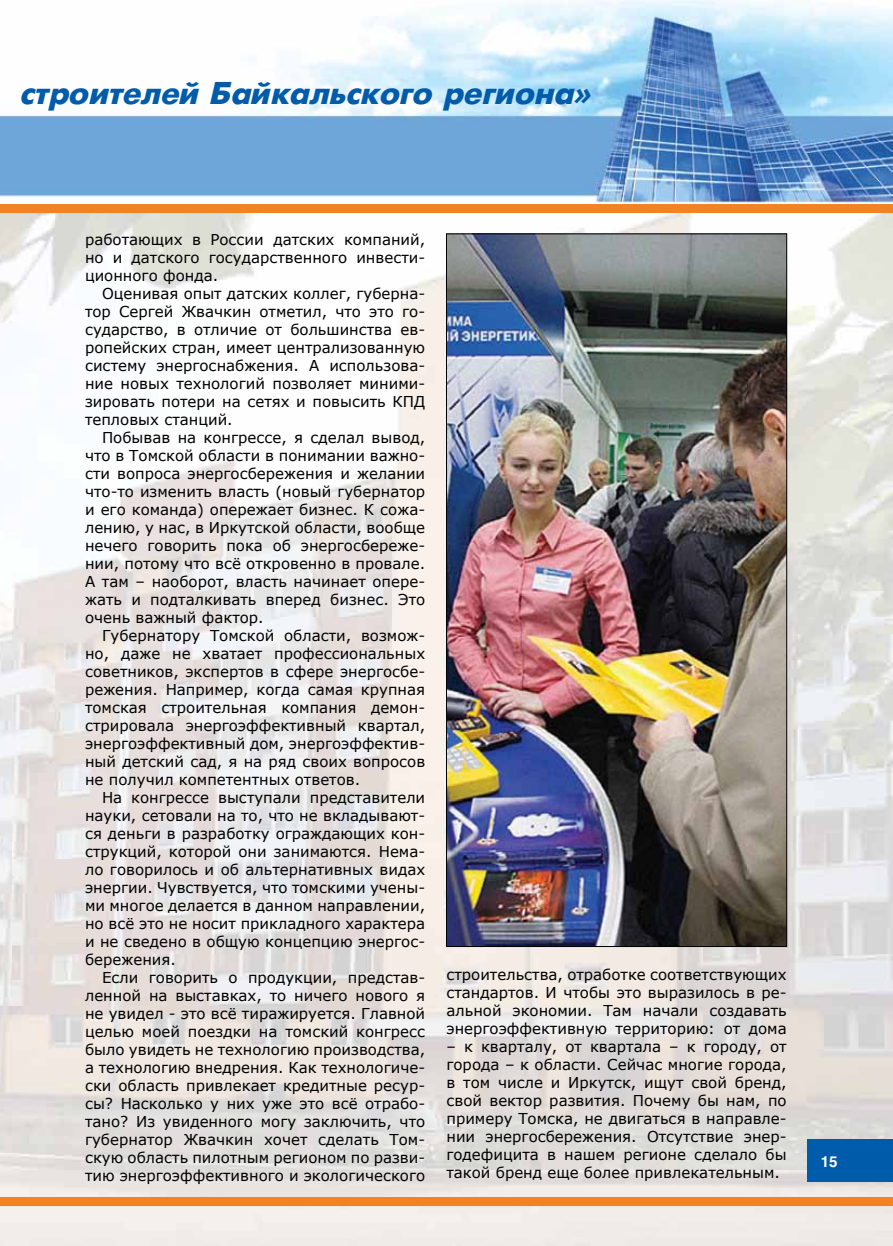
<style>
.page{position:relative;width:893px;height:1246px;background:#fff}
.page>*{position:absolute;margin:0;border:0;box-sizing:border-box;transform-origin:0 0}
.t1{font:italic 700 31.5px "Futuris";color:#005baa}
.t2{font:15px/18px "Verdana";color:#000;text-align:justify}
.t3{font:700 15px "Helios";color:#fff}
</style>
<div class="page">
<img style="left:0;top:0;width:893px;height:1246px">
<div style="left:0;top:204px;width:893px;height:9px;background:#f58220"></div>
<div style="left:808px;top:1140px;width:85px;height:42px;background:#005baa"></div>
<div style="left:0;top:1197px;width:893px;height:9px;background:#f58220"></div>
<img style="left:448px;top:235px;width:337px;height:710px">
<h1 class="t1" style="left:21px;top:76px;width:573px">строителей Байкальского региона»</h1>
<p class="t2" style="left:85px;top:230px;width:342px">работающих в России датских компаний, но и датского государственного инвести&shy;ционного фонда.</p>
<p class="t2" style="left:85px;top:284px;width:342px;text-indent:17px">Оценивая опыт датских коллег, губерна&shy;тор Сергей Жвачкин отметил, что это го&shy;сударство, в отличие от большинства ев&shy;ропейских стран, имеет централизованную систему энергоснабжения. А использова&shy;ние новых технологий позволяет миними&shy;зировать потери на сетях и повысить КПД тепловых станций.</p>
<p class="t2" style="left:85px;top:428px;width:342px;text-indent:17px">Побывав на конгрессе, я сделал вывод, что в Томской области в понимании важно&shy;сти вопроса энергосбережения и желании что-то изменить власть (новый губернатор и его команда) опережает бизнес. К сожа&shy;лению, у нас, в Иркутской области, вообще нечего говорить пока об энергосбереже&shy;нии, потому что всё откровенно в провале.<br>А там – наоборот, власть начинает опере&shy;жать и подталкивать вперед бизнес. Это очень важный фактор.</p>
<p class="t2" style="left:85px;top:626px;width:342px;text-indent:17px">Губернатору Томской области, возмож&shy;но, даже не хватает профессиональных советников, экспертов в сфере энергосбе&shy;режения. Например, когда самая крупная томская строительная компания демон&shy;стрировала энергоэффективный квартал, энергоэффективный дом, энергоэффектив&shy;ный детский сад, я на ряд своих вопросов не получил компетентных ответов.</p>
<p class="t2" style="left:85px;top:788px;width:342px;text-indent:17px">На конгрессе выступали представители науки, сетовали на то, что не вкладывают&shy;ся деньги в разработку ограждающих кон&shy;струкций, которой они занимаются. Нема&shy;ло говорилось и об альтернативных видах энергии. Чувствуется, что томскими учены&shy;ми многое делается в данном направлении, но всё это не носит прикладного характера и не сведено в общую концепцию энергос&shy;бережения.</p>
<p class="t2" style="left:85px;top:968px;width:342px;text-indent:17px">Если говорить о продукции, представ&shy;ленной на выставках, то ничего нового я не увидел - это всё тиражируется. Главной целью моей поездки на томский конгресс было увидеть не технологию производства, а технологию внедрения. Как технологиче&shy;ски область привлекает кредитные ресур&shy;сы? Насколько у них уже это всё отрабо&shy;тано? Из увиденного могу заключить, что губернатор Жвачкин хочет сделать Том&shy;скую область пилотным регионом по разви&shy;тию энергоэффективного и экологического</p>
<p class="t2" style="left:446px;top:965px;width:342px">строительства, отработке соответствующих стандартов. И чтобы это выразилось в ре&shy;альной экономии. Там начали создавать энергоэффективную территорию: от дома</p>
<p class="t2" style="left:446px;top:1037px;width:342px">– к кварталу, от квартала – к городу, от города – к области. Сейчас многие города, в том числе и Иркутск, ищут свой бренд, свой вектор развития. Почему бы нам, по примеру Томска, не двигаться в направле&shy;нии энергосбережения. Отсутствие энер&shy;годефицита в нашем регионе сделало бы такой бренд еще более привлекательным.</p>
<p class="t3" style="left:821px;top:1153px;width:18px">15</p>
</div>
